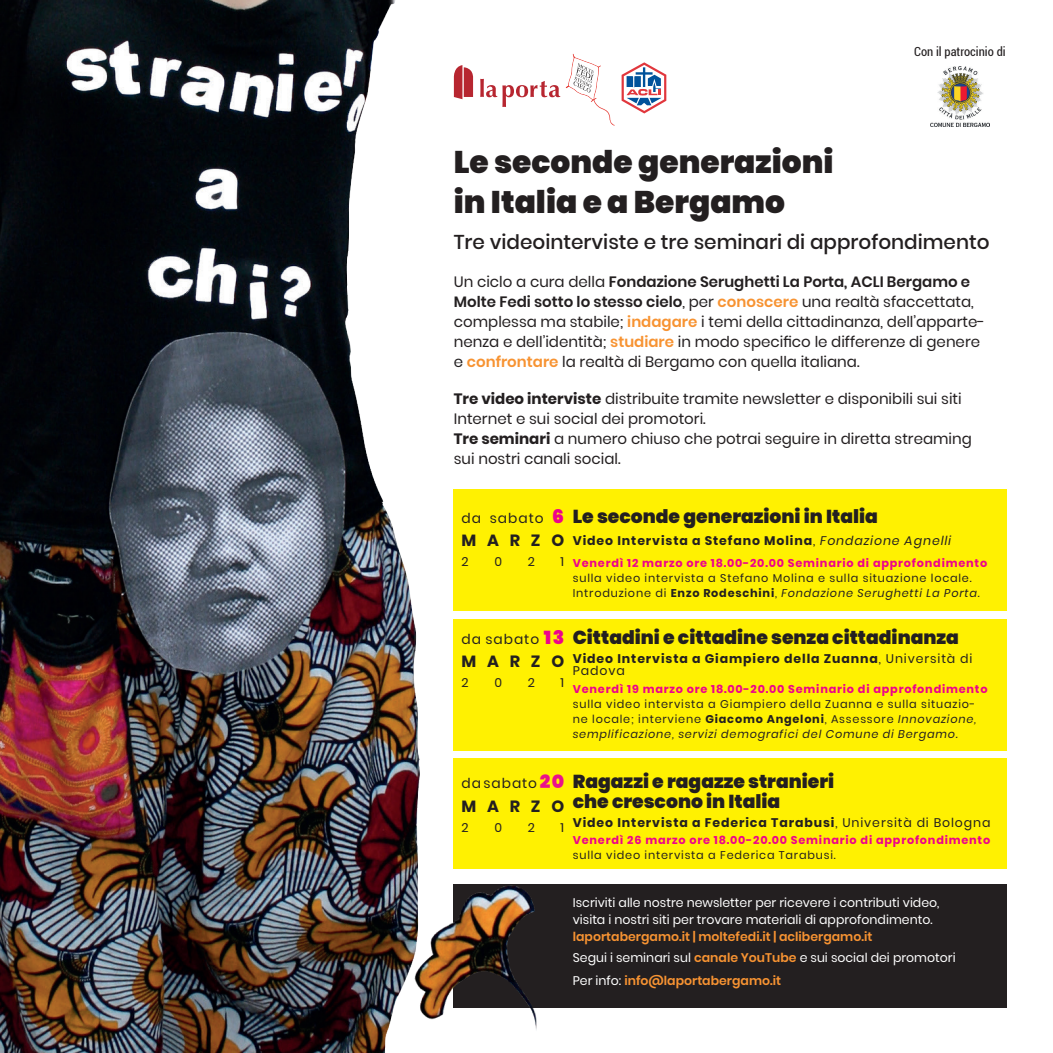
<style>
.page{position:relative;width:1053px;height:1053px;background:#fff}
.page>*{position:absolute;margin:0;border:0;box-sizing:border-box;transform-origin:0 0}
.t1{font:900 31.25px/40px "Poppins";color:#231f20}
.t2{font:500 20px "Poppins";color:#231f20}
.t3{font:900 18.75px/20px "Poppins";color:#231f20}
.t4{font:700 16.25px "Poppins";letter-spacing:.66em;color:#231f20}
.t5{font:15px/20px "Poppins";color:#231f20}
.t6{font:13.75px "Poppins";letter-spacing:.07em;color:#231f20}
.t7{font:700 12.5px/12.5px "Poppins";letter-spacing:.07em;color:#231f20}
.t8{font:600 12.5px/21.2px "Poppins";color:#f79332}
.t9{font:12.5px/16.2px "Poppins";color:#fff}
.t10{font:condensed 12.5px "Roboto";color:#231f20}
.t11{font:12.5px "Poppins";color:#231f20}
.t12{font:11.25px/15px "Poppins";letter-spacing:.07em;color:#231f20}
.t13{font:700 11.25px "Poppins";letter-spacing:.07em;color:#ed028c}
.s1{font-weight:600}
.s2{font-weight:600;color:#f79332}
.s3{font-weight:700}
.s4{font-weight:900;font-size:18.75px;color:#ed028c}
.s5{font-weight:900;font-size:18.75px;color:#ea128b}
.s6{font-weight:400}
.s7{font-weight:400;font-style:italic}
.s8{font-style:italic}
.s9{font-weight:400;color:#fff}
</style>
<div class="page">
<div style="left:453px;top:489px;width:554px;height:121px;background:#fff101"></div>
<div style="left:453px;top:618px;width:554px;height:132px;background:#fff101"></div>
<div style="left:453px;top:758px;width:554px;height:111px;background:#fff101"></div>
<div style="left:453px;top:884px;width:554px;height:124px;background:#231f20"></div>
<img style="left:0;top:0;width:671px;height:1052px">
<svg style="left:453px;top:65px;width:20px;height:34px"></svg>
<svg style="left:480px;top:79px;width:80px;height:28px"></svg>
<svg style="left:621px;top:62px;width:45px;height:51px"></svg>
<svg style="left:566px;top:54px;width:48px;height:72px"></svg>
<img style="left:413px;top:836px;width:143px;height:207px">
<img style="left:930px;top:66px;width:59px;height:61px">
<p class="t10" style="left:914px;top:43px;width:93px">Con il patrocinio di</p>
<h1 class="t1" style="left:454px;top:142px;width:381px">Le seconde generazioni in Italia e a Bergamo</h1>
<h2 class="t2" style="left:454px;top:230px;width:537px">Tre videointerviste e tre seminari di approfondimento</h2>
<p class="t5" style="left:454px;top:271px;width:532px">Un ciclo a cura della <span class="s1">Fondazione Serughetti La Porta, ACLI Bergamo e Molte Fedi sotto lo stesso cielo</span>, per <span class="s2">conoscere</span> una realtà sfaccettata, complessa ma stabile; <span class="s2">indagare</span> i temi della cittadinanza, dell’apparte&shy;nenza e dell’identità; <span class="s2">studiare</span> in modo specifico le differenze di genere e <span class="s2">confrontare</span> la realtà di Bergamo con quella italiana.</p>
<p class="t5" style="left:454px;top:389px;width:519px"><span class="s3">Tre video interviste</span> distribuite tramite newsletter e disponibili sui siti Internet e sui social dei promotori.<br><span class="s3">Tre seminari</span> a numero chiuso che potrai seguire in diretta streaming sui nostri canali social.</p>
<p class="t6" style="left:461px;top:509px;width:104px">da sabato <span class="s4">6</span></p>
<p class="t4" style="left:461px;top:531px;width:104px">MARZO</p>
<p class="t11" style="left:461px;top:554px;width:9px">2</p>
<p class="t11" style="left:494px;top:554px;width:9px">0</p>
<p class="t11" style="left:527px;top:554px;width:9px">2</p>
<p class="t11" style="left:560px;top:554px;width:5px">1</p>
<p class="t6" style="left:461px;top:631px;width:104px">da sabato <span class="s4">13</span></p>
<p class="t4" style="left:461px;top:652px;width:104px">MARZO</p>
<p class="t11" style="left:461px;top:675px;width:9px">2</p>
<p class="t11" style="left:494px;top:675px;width:9px">0</p>
<p class="t11" style="left:527px;top:675px;width:9px">2</p>
<p class="t11" style="left:560px;top:675px;width:5px">1</p>
<p class="t6" style="left:461px;top:775px;width:104px">da sabato <span class="s5">20</span></p>
<p class="t4" style="left:461px;top:796px;width:104px">MARZO</p>
<p class="t11" style="left:461px;top:820px;width:9px">2</p>
<p class="t11" style="left:494px;top:820px;width:9px">0</p>
<p class="t11" style="left:527px;top:820px;width:9px">2</p>
<p class="t11" style="left:560px;top:820px;width:5px">1</p>
<p class="t3" style="left:572px;top:506px;width:307px">Le seconde generazioni in Italia</p>
<p class="t7" style="left:572px;top:535px;width:380px">Video Intervista a Stefano Molina<span class="s6">,</span> <span class="s7">Fondazione Agnelli</span></p>
<p class="t13" style="left:572px;top:556px;width:416px">Venerdì 12 marzo ore 18.00-20.00 Seminario di approfondimento</p>
<p class="t12" style="left:572px;top:570px;width:408px">sulla video intervista a Stefano Molina e sulla situazione locale.<br>Introduzione di <span class="s3">Enzo Rodeschini</span>, <span class="s8">Fondazione Serughetti La Porta.</span></p>
<p class="t3" style="left:572px;top:627px;width:388px">Cittadini e cittadine senza cittadinanza</p>
<p class="t7" style="left:572px;top:652px;width:401px">Video Intervista a Giampiero della Zuanna<span class="s6">, Università di<br>Padova</span></p>
<p class="t13" style="left:572px;top:682px;width:416px">Venerdì 19 marzo ore 18.00-20.00 Seminario di approfondimento</p>
<p class="t12" style="left:572px;top:696px;width:405px;text-align:justify">sulla video intervista a Giampiero della Zuanna e sulla situazio&shy;ne locale; interviene <span class="s3">Giacomo Angeloni</span>, Assessore <span class="s8">Innovazione, semplificazione, servizi demografici del Comune di Bergamo.</span></p>
<p class="t3" style="left:572px;top:771px;width:263px">Ragazzi e ragazze stranieri che crescono in Italia</p>
<p class="t7" style="left:572px;top:816px;width:419px">Video Intervista a Federica Tarabusi<span class="s6">, Università di Bologna</span></p>
<p class="t13" style="left:572px;top:833px;width:419px">Venerdì 26 marzo ore 18.00-20.00 Seminario di approfondimento</p>
<p class="t12" style="left:572px;top:847px;width:264px">sulla video intervista a Federica Tarabusi.</p>
<p class="t9" style="left:572px;top:894px;width:368px">Iscriviti alle nostre newsletter per ricevere i contributi video, visita i nostri siti per trovare materiali di approfondimento.</p>
<p class="t8" style="left:572px;top:926px;width:384px">laportabergamo.it | moltefedi.it | aclibergamo.it<br><span class="s9">Segui i seminari sul</span> canale YouTube <span class="s9">e sui social dei promotori</span></p>
<p class="t8" style="left:572px;top:969px;width:210px"><span class="s9">Per info:</span> info@laportabergamo.it</p>
</div>
